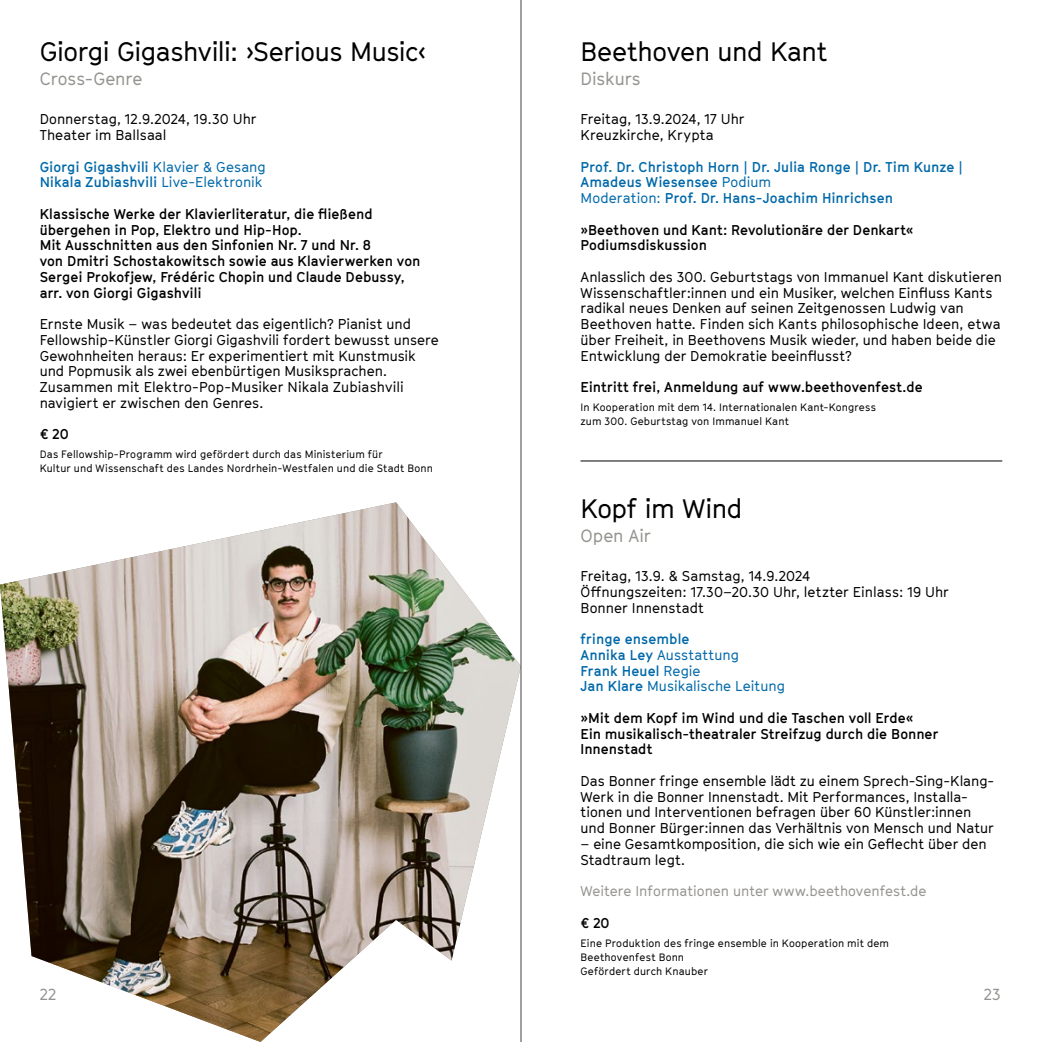
<style>
.page{position:relative;width:1042px;height:1042px;background:#fff}
.page>*{position:absolute;margin:0;border:0;box-sizing:border-box;transform-origin:0 0}
.Titel{font:26.25px "GT Cinetype";letter-spacing:-.02em;color:#000}
.Untertitel{font:17.5px "GT Cinetype";letter-spacing:-.005em;color:#959490}
.t1{font:15.75px "GT Cinetype";color:#959490}
.Infos_2{font:14px/15.8px "GT Cinetype";color:#000}
.Infos{font:700 14px/15.8px "GT Cinetype";color:#000}
.Künstler_innnen{font:700 14px/15.8px "GT Cinetype";letter-spacing:.005em;color:#0069a9}
.Datum___Ort{font:14px/15.8px "GT Cinetype";letter-spacing:.005em;color:#000}
.Preis{font:700 14px "GT Cinetype";letter-spacing:.005em;color:#000}
.Zusatz_Infos{font:14px "GT Cinetype";color:#959490}
.Zusatz_klein{font:10.5px/14px "GT Cinetype";letter-spacing:.015em;color:#000}
.s1{font-weight:400}
</style>
<div class="page">
<hr style="left:580px;top:460px;width:422px;height:1px;background:#000">
<img style="left:0;top:502px;width:521px;height:540px">
<hr style="left:521px;top:0;width:1px;height:1042px;background:#454343">
<p class="Titel" style="left:40px;top:36px;width:388px">Giorgi Gigashvili: ›Serious Music‹</p>
<p class="Untertitel" style="left:40px;top:68px;width:104px">Cross-Genre</p>
<p class="Datum___Ort" style="left:40px;top:111px;width:218px">Donnerstag, 12.9.2024, 19.30 Uhr<br>Theater im Ballsaal</p>
<p class="Künstler_innnen" style="left:40px;top:158px;width:228px">Giorgi Gigashvili <span class="s1">Klavier &amp; Gesang<br></span>Nikala Zubiashvili <span class="s1">Live-Elektronik</span></p>
<p class="Infos" style="left:40px;top:206px;width:382px">Klassische Werke der Klavierliteratur, die fließend übergehen in Pop, Elektro und Hip-Hop.<br>Mit Ausschnitten aus den Sinfonien Nr. 7 und Nr. 8<br>von Dmitri Schostakowitsch sowie aus Klavierwerken von Sergei Prokofjew, Frédéric Chopin und Claude Debussy, arr. von Giorgi Gigashvili</p>
<p class="Infos_2" style="left:40px;top:316px;width:401px">Ernste Musik – was bedeutet das eigentlich? Pianist und Fellowship-Künstler Giorgi Gigashvili fordert bewusst unsere Gewohnheiten heraus: Er experimentiert mit Kunstmusik und Popmusik als zwei ebenbürtigen Musiksprachen.<br>Zusammen mit Elektro-Pop-Musiker Nikala Zubiashvili navigiert er zwischen den Genres.</p>
<p class="Preis" style="left:40px;top:426px;width:31px">€ 20</p>
<p class="Zusatz_klein" style="left:40px;top:447px;width:395px">Das Fellowship-Programm wird gefördert durch das Ministerium für<br>Kultur und Wissenschaft des Landes Nordrhein-Westfalen und die Stadt Bonn</p>
<p class="Titel" style="left:580px;top:36px;width:249px">Beethoven und Kant</p>
<p class="Untertitel" style="left:580px;top:68px;width:62px">Diskurs</p>
<p class="Datum___Ort" style="left:580px;top:111px;width:165px">Freitag, 13.9.2024, 17 Uhr<br>Kreuzkirche, Krypta</p>
<p class="Künstler_innnen" style="left:580px;top:158px;width:384px">Prof. Dr. Christoph Horn | Dr. Julia Ronge | Dr. Tim Kunze |<br>Amadeus Wiesensee <span class="s1">Podium<br>Moderation:</span> Prof. Dr. Hans-Joachim Hinrichsen</p>
<p class="Infos" style="left:580px;top:221px;width:335px">»Beethoven und Kant: Revolutionäre der Denkart«<br>Podiumsdiskussion</p>
<p class="Infos_2" style="left:580px;top:269px;width:423px">Anlasslich des 300. Geburtstags von Immanuel Kant diskutieren Wissenschaftler:innen und ein Musiker, welchen Einfluss Kants radikal neues Denken auf seinen Zeitgenossen Ludwig van Beethoven hatte. Finden sich Kants philosophische Ideen, etwa über Freiheit, in Beethovens Musik wieder, und haben beide die Entwicklung der Demokratie beeinflusst?</p>
<p class="Preis" style="left:580px;top:379px;width:344px">Eintritt frei, Anmeldung auf www.beethovenfest.de</p>
<p class="Zusatz_klein" style="left:580px;top:400px;width:297px">In Kooperation mit dem 14. Internationalen Kant-Kongress zum 300. Geburtstag von Immanuel Kant</p>
<p class="Titel" style="left:580px;top:493px;width:163px">Kopf im Wind</p>
<p class="Untertitel" style="left:580px;top:525px;width:72px">Open Air</p>
<p class="Datum___Ort" style="left:580px;top:568px;width:370px">Freitag, 13.9. &amp; Samstag, 14.9.2024<br>Öffnungszeiten: 17.30–20.30 Uhr, letzter Einlass: 19 Uhr<br>Bonner Innenstadt</p>
<p class="Künstler_innnen" style="left:580px;top:631px;width:206px">fringe ensemble<br>Annika Ley <span class="s1">Ausstattung<br></span>Frank Heuel <span class="s1">Regie<br></span>Jan Klare <span class="s1">Musikalische Leitung</span></p>
<p class="Infos" style="left:580px;top:710px;width:359px">»Mit dem Kopf im Wind und die Taschen voll Erde«<br>Ein musikalisch-theatraler Streifzug durch die Bonner<br>Innenstadt</p>
<p class="Infos_2" style="left:580px;top:773px;width:415px">Das Bonner fringe ensemble lädt zu einem Sprech-Sing-Klang-Werk in die Bonner Innenstadt. Mit Performances, Installa&shy;tionen und Interventionen befragen über 60 Künstler:innen und Bonner Bürger:innen das Verhältnis von Mensch und Natur</p>
<p class="Infos_2" style="left:580px;top:836px;width:408px">– eine Gesamtkomposition, die sich wie ein Geflecht über den<br>Stadtraum legt.</p>
<p class="Zusatz_Infos" style="left:580px;top:883px;width:347px">Weitere Informationen unter www.beethovenfest.de</p>
<p class="Preis" style="left:580px;top:914px;width:31px">€ 20</p>
<p class="Zusatz_klein" style="left:580px;top:936px;width:310px">Eine Produktion des fringe ensemble in Kooperation mit dem<br>Beethovenfest Bonn<br>Gefördert durch Knauber</p>
<p class="t1" style="left:40px;top:985px;width:18px">22</p>
<p class="t1" style="left:983px;top:985px;width:19px">23</p>
</div>
